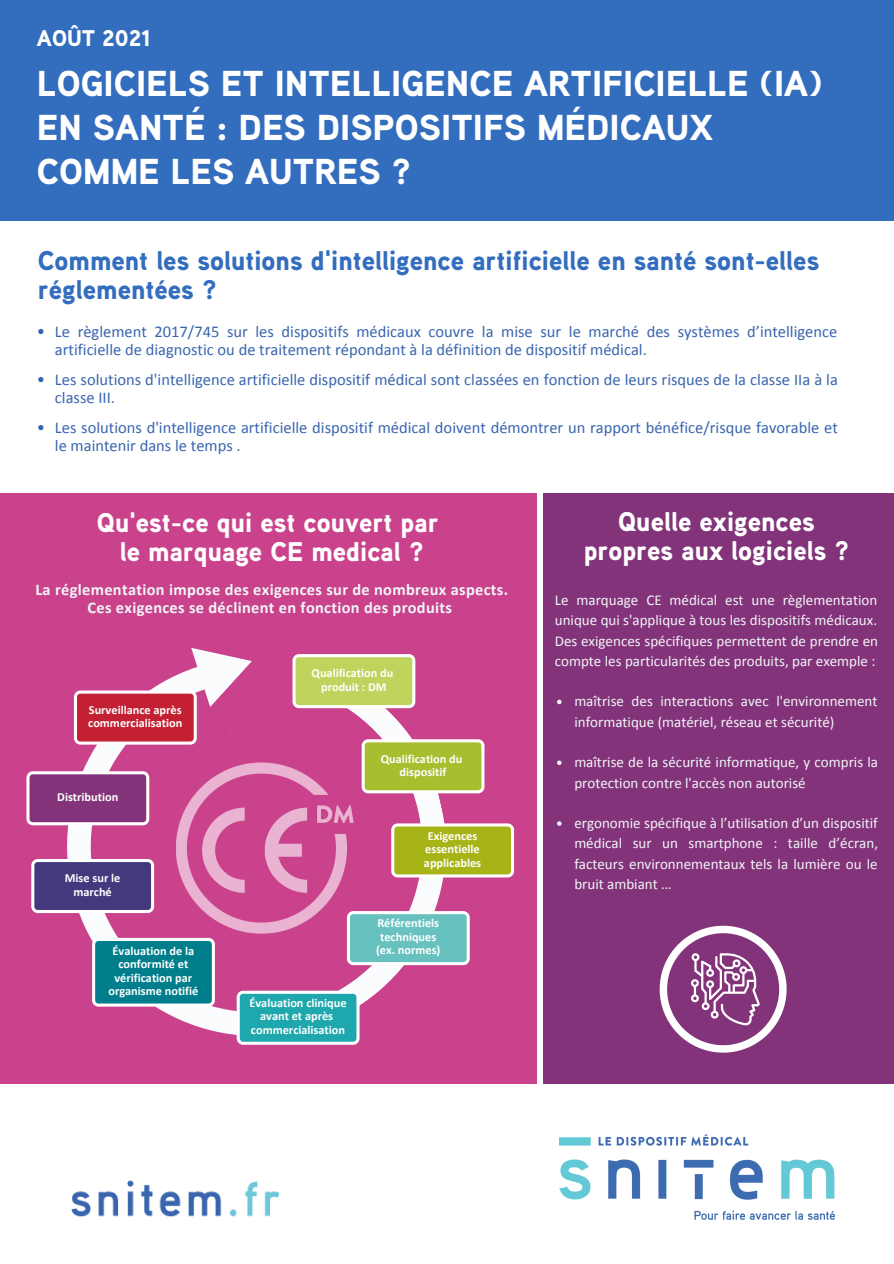
<style>
.page{position:relative;width:894px;height:1264px;background:#fff}
.page>*{position:absolute;margin:0;border:0;box-sizing:border-box;transform-origin:0 0}
.t1{font:900 36px/44px "Aaux Pro";color:#fff}
.t2{font:900 27px "Aaux Pro";color:#fff}
.t3{font:900 27px/29.2px "Aaux Pro";color:#336dbe}
.t4{font:900 22.65px "Aaux Pro";color:#fff}
.t5{font:16.5px/18.3px "Calibri";color:#3965ae}
.t6{font:700 16.35px "Calibri";letter-spacing:.02em;color:#f1f5f7}
.t7{font:15px/20.2px "Calibri";color:#f1f5f7}
.t8{font:700 12.3px/13.4px "Calibri";color:#fff}
</style>
<div class="page">
<div style="left:0;top:0;width:893px;height:221px;background:#336dbe"></div>
<div style="left:0;top:493px;width:536px;height:590px;background:#ca428c"></div>
<div style="left:543px;top:493px;width:350px;height:590px;background:#83337a"></div>
<svg style="left:659px;top:925px;width:127px;height:127px"></svg>
<img style="left:559px;top:1134px;width:274px;height:84px">
<img style="left:71px;top:1180px;width:207px;height:37px">
<svg style="left:26px;top:648px;width:488px;height:396px"></svg>
<svg style="left:557px;top:699px;width:4px;height:5px"></svg>
<svg style="left:557px;top:760px;width:4px;height:5px"></svg>
<svg style="left:557px;top:821px;width:4px;height:4px"></svg>
<svg style="left:38px;top:329px;width:5px;height:5px"></svg>
<svg style="left:38px;top:377px;width:5px;height:5px"></svg>
<svg style="left:38px;top:425px;width:5px;height:5px"></svg>
<p class="t4" style="left:37px;top:23px;width:115px">AOÛT 2021</p>
<p class="t1" style="left:37px;top:61px;width:786px">LOGICIELS ET INTELLIGENCE ARTIFICIELLE (IA)<br>EN SANTÉ : DES DISPOSITIFS MÉDICAUX</p>
<p class="t1" style="left:37px;top:148px;width:375px">COMME LES AUTRES ?</p>
<p class="t3" style="left:38px;top:245px;width:782px">Comment les solutions d'intelligence artificielle en santé sont-elles réglementées ?</p>
<p class="t5" style="left:55px;top:322px;width:783px">Le règlement 2017/745 sur les dispositifs médicaux couvre la mise sur le marché des systèmes d’intelligence artificielle de diagnostic ou de traitement répondant à la définition de dispositif médical.</p>
<p class="t5" style="left:55px;top:370px;width:784px">Les solutions d'intelligence artificielle dispositif médical sont classées en fonction de leurs risques de la classe IIa à la classe III.</p>
<p class="t5" style="left:55px;top:418px;width:784px">Les solutions d'intelligence artificielle dispositif médical doivent démontrer un rapport bénéfice/risque favorable et le maintenir dans le temps .</p>
<p class="t2" style="left:97px;top:505px;width:343px">Qu'est-ce qui est couvert par</p>
<p class="t2" style="left:120px;top:534px;width:305px">le marquage CE medical ?</p>
<p class="t6" style="left:35px;top:579px;width:474px">La réglementation impose des exigences sur de nombreux aspects.</p>
<p class="t6" style="left:87px;top:597px;width:366px">Ces exigences se déclinent en fonction des produits</p>
<p class="t8" style="left:311px;top:666px;width:83px">Qualification du</p>
<p class="t8" style="left:321px;top:680px;width:67px">produit : DM</p>
<p class="t2" style="left:618px;top:504px;width:198px">Quelle exigences</p>
<p class="t2" style="left:583px;top:533px;width:267px">propres aux logiciels ?</p>
<p class="t7" style="left:554px;top:589px;width:324px">Le marquage CE médical est une règlementation unique qui s'applique à tous les dispositifs médicaux.</p>
<p class="t7" style="left:554px;top:630px;width:325px">Des exigences spécifiques permettent de prendre en compte les particularités des produits, par exemple :</p>
<p class="t8" style="left:88px;top:703px;width:96px">Surveillance après commercialisation</p>
<p class="t7" style="left:574px;top:691px;width:304px">maîtrise des interactions avec l'environnement informatique (matériel, réseau et sécurité)</p>
<p class="t7" style="left:574px;top:752px;width:305px">maîtrise de la sécurité informatique, y compris la protection contre l'accès non autorisé</p>
<p class="t7" style="left:574px;top:812px;width:305px;text-align:justify">ergonomie spécifique à l’utilisation d’un dispositif médical sur un smartphone : taille d’écran, facteurs environnementaux tels la lumière ou le bruit ambiant …</p>
<p class="t8" style="left:380px;top:751px;width:83px">Qualification du</p>
<p class="t8" style="left:399px;top:765px;width:48px">dispositif</p>
<p class="t8" style="left:57px;top:790px;width:63px">Distribution</p>
<p class="t8" style="left:427px;top:829px;width:51px">Exigences</p>
<p class="t8" style="left:425px;top:842px;width:56px">essentielle</p>
<p class="t8" style="left:424px;top:855px;width:59px">applicables</p>
<p class="t8" style="left:65px;top:871px;width:57px">Mise sur le</p>
<p class="t8" style="left:73px;top:884px;width:40px">marché</p>
<p class="t8" style="left:113px;top:944px;width:83px">Évaluation de la</p>
<p class="t8" style="left:118px;top:957px;width:71px">conformité et</p>
<p class="t8" style="left:114px;top:970px;width:79px">vérification par</p>
<p class="t8" style="left:108px;top:984px;width:91px">organisme notifié</p>
<p class="t8" style="left:249px;top:996px;width:99px">Évaluation clinique</p>
<p class="t8" style="left:260px;top:1009px;width:74px">avant et après</p>
<p class="t8" style="left:251px;top:1022px;width:96px">commercialisation</p>
<p class="t8" style="left:377px;top:916px;width:63px">Référentiels</p>
<p class="t8" style="left:380px;top:929px;width:58px">techniques</p>
<p class="t8" style="left:376px;top:943px;width:66px">(ex. normes)</p>
</div>
